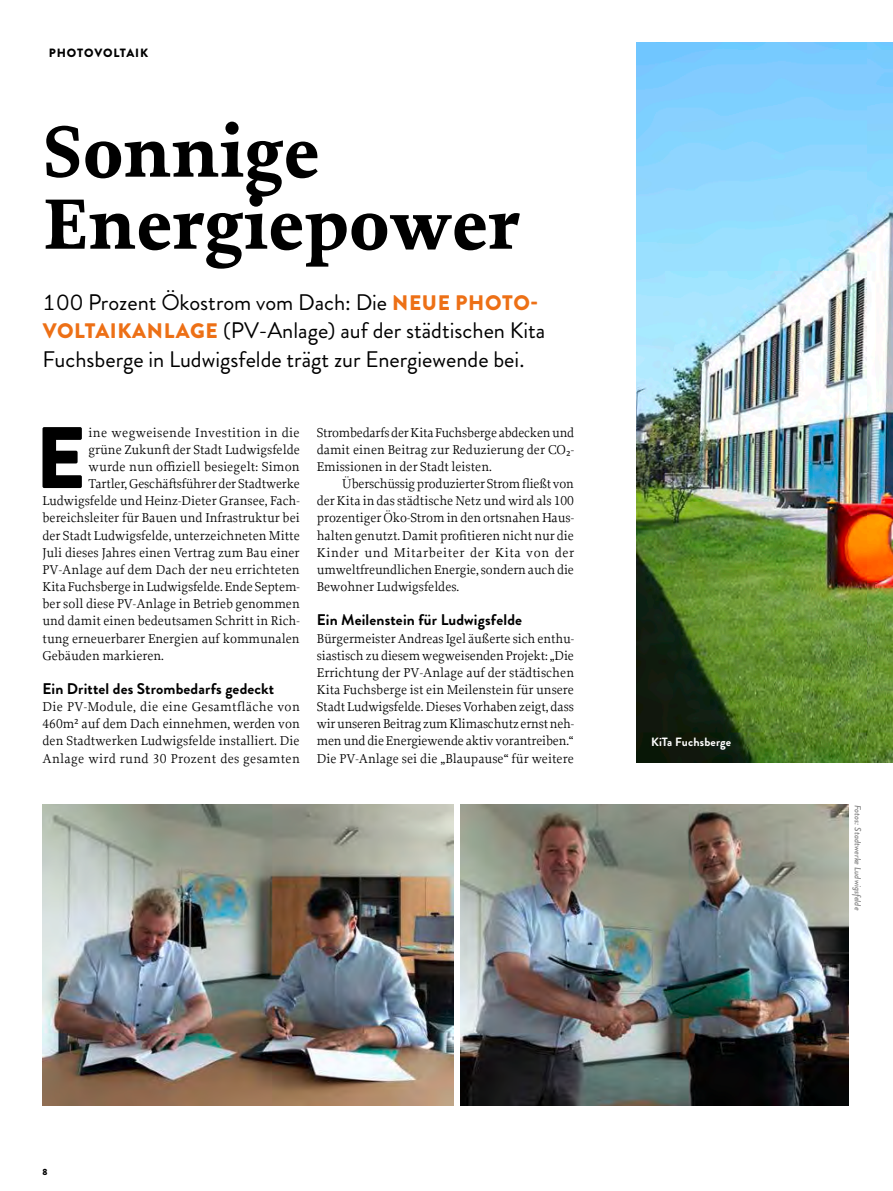
<style>
.page{position:relative;width:893px;height:1191px;background:#fff}
.page>*{position:absolute;margin:0;border:0;box-sizing:border-box;transform-origin:0 0}
.t1{font:900 87px "Brandon Grotesque";color:#000}
.t2{font:700 75px/72px "Proforma";color:#000}
.t3{font:22.5px/28.5px "Brandon Grotesque";color:#000}
.t4{font:700 15.45px "Brandon Grotesque";letter-spacing:.01em;color:#000}
.t5{font:13.5px/17.1px "Proforma";color:#000;text-align:justify}
.t6{font:13.5px "Proforma";letter-spacing:.025em;color:#000}
.t7{font:700 12px "Brandon Grotesque";letter-spacing:.015em;color:#fff}
.t8{font:900 12px "Brandon Grotesque";letter-spacing:.065em;color:#000}
.t9{font:italic 500 9px "Brandon Grotesque";color:#868686}
.t10{font:900 9px "Brandon Grotesque";color:#000}
.s1{font-weight:900;font-size:21px;color:#ed7016}
</style>
<div class="page">
<img style="left:460px;top:804px;width:388px;height:302px">
<img style="left:43px;top:804px;width:411px;height:302px">
<img style="left:637px;top:43px;width:256px;height:719px">
<p class="t8" style="left:49px;top:45px;width:101px">PHOTOVOLTAIK</p>
<h2 class="t2" style="left:43px;top:117px;width:479px">Sonnige<br>Energiepower</h2>
<h3 class="t3" style="left:43px;top:288px;width:504px">100 Prozent Ökostrom vom Dach: Die <span class="s1">NEUE PHOTO-<br>VOLTAIKANLAGE</span> (PV-Anlage) auf der städtischen Kita<br>Fuchsberge in Ludwigsfelde trägt zur Energiewende bei.</h3>
<h1 class="t1" style="left:35px;top:396px;width:52px">E</h1>
<p class="t6" style="left:89px;top:424px;width:213px">ine wegweisende Investition in die</p>
<p class="t5" style="left:89px;top:440px;width:213px">grüne Zukunft der Stadt Ludwigsfelde</p>
<p class="t5" style="left:89px;top:458px;width:213px">wurde nun offiziell besiegelt: Simon</p>
<p class="t5" style="left:89px;top:475px;width:213px">Tartler, Geschäftsführer der Stadtwerke</p>
<p class="t5" style="left:43px;top:492px;width:259px">Ludwigsfelde und Heinz-Dieter Gransee, Fach-</p>
<p class="t5" style="left:43px;top:509px;width:259px">bereichsleiter für Bauen und Infrastruktur bei</p>
<p class="t5" style="left:43px;top:526px;width:259px">der Stadt Ludwigsfelde, unterzeichneten Mitte</p>
<p class="t5" style="left:43px;top:543px;width:259px">Juli dieses Jahres einen Vertrag zum Bau einer</p>
<p class="t5" style="left:43px;top:561px;width:259px">PV-Anlage auf dem Dach der neu errichteten</p>
<p class="t5" style="left:43px;top:578px;width:259px">Kita Fuchsberge in Ludwigsfelde. Ende Septem-</p>
<p class="t5" style="left:43px;top:595px;width:259px">ber soll diese PV-Anlage in Betrieb genommen</p>
<p class="t5" style="left:43px;top:612px;width:259px">und damit einen bedeutsamen Schritt in Rich-</p>
<p class="t5" style="left:43px;top:629px;width:259px">tung erneuerbarer Energien auf kommunalen</p>
<p class="t5" style="left:43px;top:646px;width:123px">Gebäuden markieren.</p>
<p class="t4" style="left:43px;top:678px;width:233px">Ein Drittel des Strombedarfs gedeckt</p>
<p class="t5" style="left:43px;top:698px;width:259px">Die PV-Module, die eine Gesamtfläche von 460m2 auf dem Dach einnehmen, werden von den Stadtwerken Ludwigsfelde installiert. Die Anlage wird rund 30 Prozent des gesamten</p>
<p class="t5" style="left:317px;top:423px;width:259px">Strombedarfs der Kita Fuchsberge abdecken und damit einen Beitrag zur Reduzierung der CO2- Emissionen in der Stadt leisten.</p>
<p class="t5" style="left:317px;top:475px;width:259px;text-indent:26px">Überschüssig produzierter Strom fließt von der Kita in das städtische Netz und wird als 100 prozentiger Öko-Strom in den ortsnahen Haus&shy;halten genutzt. Damit profitieren nicht nur die Kinder und Mitarbeiter der Kita von der umweltfreundlichen Energie, sondern auch die Bewohner Ludwigsfeldes.</p>
<p class="t4" style="left:317px;top:609px;width:207px">Ein Meilenstein für Ludwigsfelde</p>
<p class="t5" style="left:317px;top:629px;width:259px">Bürgermeister Andreas Igel äußerte sich enthu&shy;siastisch zu diesem wegweisenden Projekt: „Die Errichtung der PV-Anlage auf der städtischen Kita Fuchsberge ist ein Meilenstein für unsere Stadt Ludwigsfelde. Dieses Vorhaben zeigt, dass wir unseren Beitrag zum Klimaschutz ernst neh&shy;men und die Energiewende aktiv vorantreiben.“ Die PV-Anlage sei die „Blaupause“ für weitere</p>
<p class="t7" style="left:651px;top:733px;width:82px">KiTa Fuchsberge</p>
<p class="t10" style="left:43px;top:1165px;width:7px">8</p>
<p class="t9" style="left:864px;top:804px;width:107px;rotate:90deg">Fotos: Stadtwerke Ludwigsfelde</p>
</div>
